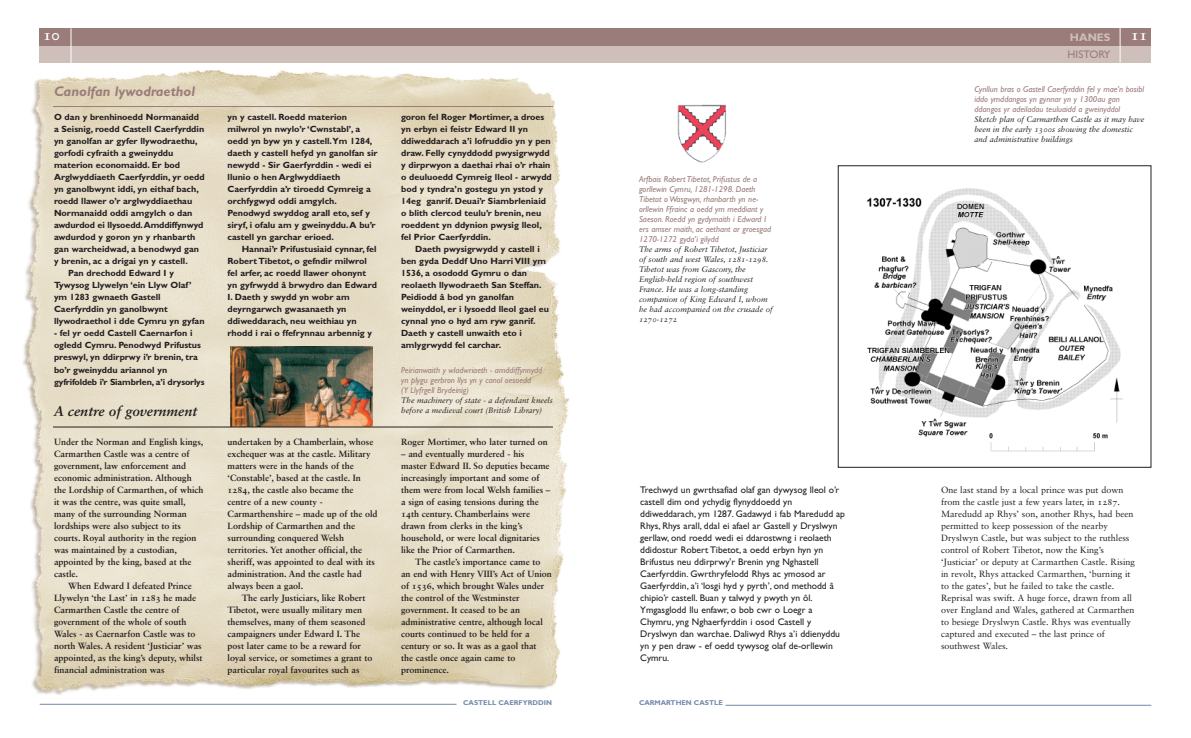
<style>
.page{position:relative;width:1191px;height:738px;background:#fff}
.page>*{position:absolute;margin:0;border:0;box-sizing:border-box;transform-origin:0 0}
.t1{font:15px "Sabon Bold Os F";color:#fff}
.t2{font:italic 700 14px "Gill Sans";color:#9a7c7a}
.t3{font:14px "Sabon Bold Italic Os F";color:#231f20}
.t4{font:11px "Gill Sans";color:#9a7c7a}
.t5{font:700 11px "Gill Sans";color:#cebfba}
.t6{font:9.6px/12px "Gill Sans";color:#231f20}
.t7{font:700 9px/12px "Gill Sans";color:#231f20}
.t8{font:9px/12px "Sabon Bold Os F";color:#231f20}
.t9{font:9px/12px "Sabon Roman Os F";color:#231f20}
.t10{font:italic 8.6px/10px "Gill Sans";color:#9a7c7a}
.t11{font:8px/10px "Sabon Italic Os F";color:#231f20}
.t12{font:700 7px "Gill Sans";color:#728aaa}
</style>
<div class="page">
<img style="left:23px;top:70px;width:547px;height:625px">
<div style="left:40px;top:40px;width:1111px;height:22px;background:#cebfba"></div>
<div style="left:40px;top:28px;width:1111px;height:17px;background:#9a7c7a"></div>
<hr style="left:71px;top:28px;width:1px;height:39px;background:#fff">
<hr style="left:40px;top:703px;width:416px;height:1px;background:#728aaa">
<hr style="left:1119px;top:25px;width:1px;height:37px;background:#fff">
<hr style="left:725px;top:704px;width:426px;height:1px;background:#728aaa">
<hr style="left:53px;top:106px;width:500px;height:1px;background:#9a7c7a">
<img style="left:230px;top:346px;width:143px;height:80px">
<img style="left:867px;top:188px;width:256px;height:264px">
<img style="left:677px;top:104px;width:49px;height:59px">
<hr style="left:53px;top:426px;width:500px;height:1px;background:#231f20">
<h1 class="t1" style="left:43px;top:28px;width:18px">10</h1>
<p class="t5" style="left:1070px;top:33px;width:42px">HANES</p>
<p class="t4" style="left:1067px;top:50px;width:44px">HISTORY</p>
<h1 class="t1" style="left:1130px;top:28px;width:18px">11</h1>
<h2 class="t2" style="left:54px;top:86px;width:143px">Canolfan lywodraethol</h2>
<p class="t7" style="left:54px;top:112px;width:146px">O dan y brenhinoedd Normanaidd</p>
<p class="t7" style="left:54px;top:124px;width:152px">a Seisnig, roedd Castell Caerfyrddin</p>
<p class="t7" style="left:54px;top:136px;width:145px">yn ganolfan ar gyfer llywodraethu,</p>
<p class="t7" style="left:54px;top:148px;width:121px">gorfodi cyfraith a gweinyddu</p>
<p class="t7" style="left:54px;top:160px;width:128px">materion economaidd. Er bod</p>
<p class="t7" style="left:54px;top:172px;width:152px">Arglwyddiaeth Caerfyrddin, yr oedd</p>
<p class="t7" style="left:54px;top:184px;width:146px">yn ganolbwynt iddi, yn eithaf bach,</p>
<p class="t7" style="left:54px;top:196px;width:140px">roedd llawer o’r arglwyddiaethau</p>
<p class="t7" style="left:54px;top:208px;width:140px">Normanaidd oddi amgylch o dan</p>
<p class="t7" style="left:54px;top:220px;width:151px">awdurdod ei llysoedd.Amddiffynwyd</p>
<p class="t7" style="left:54px;top:232px;width:143px">awdurdod y goron yn y rhanbarth</p>
<p class="t7" style="left:54px;top:244px;width:147px">gan warcheidwad, a benodwyd gan</p>
<p class="t7" style="left:54px;top:256px;width:135px">y brenin, ac a drigai yn y castell.</p>
<p class="t7" style="left:68px;top:268px;width:107px">Pan drechodd Edward I y</p>
<p class="t7" style="left:54px;top:280px;width:139px">Tywysog Llywelyn ‘ein Llyw Olaf’</p>
<p class="t7" style="left:54px;top:292px;width:108px">ym 1283 gwnaeth Gastell</p>
<p class="t7" style="left:54px;top:304px;width:115px">Caerfyrddin yn ganolbwynt</p>
<p class="t7" style="left:54px;top:316px;width:152px">llywodraethol i dde Cymru yn gyfan</p>
<p class="t7" style="left:54px;top:328px;width:152px">- fel yr oedd Castell Caernarfon i ogledd Cymru. Penodwyd Prifustus preswyl, yn ddirprwy i’r brenin, tra bo’r gweinyddu ariannol yn gyfrifoldeb i’r Siambrlen, a’i drysorlys</p>
<h2 class="t3" style="left:54px;top:405px;width:145px">A centre of government</h2>
<p class="t8" style="left:54px;top:436px;width:151px">Under the Norman and English kings,<br>Carmarthen Castle was a centre of government, law enforcement and economic administration. Although the Lordship of Carmarthen, of which it was the centre, was quite small, many of the surrounding Norman lordships were also subject to its courts. Royal authority in the region was maintained by a custodian, appointed by the king, based at the castle.</p>
<p class="t8" style="left:54px;top:580px;width:150px;text-indent:14px">When Edward I defeated Prince Llywelyn ‘the Last’ in 1283 he made Carmarthen Castle the centre of government of the whole of south Wales - as Caernarfon Castle was to north Wales. A resident ‘Justiciar’ was appointed, as the king’s deputy, whilst financial administration was</p>
<p class="t7" style="left:227px;top:112px;width:151px">yn y castell. Roedd materion milwrol yn nwylo’r ‘Cwnstabl’, a oedd yn byw yn y castell.Ym 1284, daeth y castell hefyd yn ganolfan sir newydd - Sir Gaerfyrddin - wedi ei llunio o hen Arglwyddiaeth<br>Caerfyrddin a’r tiroedd Cymreig a orchfygwyd oddi amgylch.<br>Penodwyd swyddog arall eto, sef y siryf, i ofalu am y gweinyddu.A bu’r castell yn garchar erioed.</p>
<p class="t7" style="left:227px;top:244px;width:151px;text-indent:14px">Hannai’r Prifustusiaid cynnar, fel<br>Robert Tibetot, o gefndir milwrol fel arfer, ac roedd llawer ohonynt yn gyfrwydd â brwydro dan Edward<br>I. Daeth y swydd yn wobr am deyrngarwch gwasanaeth yn ddiweddarach, neu weithiau yn rhodd i rai o ffefrynnau arbennig y</p>
<p class="t8" style="left:227px;top:436px;width:151px">undertaken by a Chamberlain, whose exchequer was at the castle. Military matters were in the hands of the ‘Constable’, based at the castle. In<br>1284, the castle also became the centre of a new county -<br>Carmarthenshire – made up of the old<br>Lordship of Carmarthen and the surrounding conquered Welsh territories. Yet another official, the sheriff, was appointed to deal with its administration. And the castle had always been a gaol.</p>
<p class="t8" style="left:227px;top:592px;width:146px;text-indent:14px">The early Justiciars, like Robert Tibetot, were usually military men themselves, many of them seasoned campaigners under Edward I. The post later came to be a reward for loyal service, or sometimes a grant to particular royal favourites such as</p>
<p class="t7" style="left:401px;top:112px;width:152px">goron fel Roger Mortimer, a droes yn erbyn ei feistr Edward II yn ddiweddarach a’i lofruddio yn y pen draw. Felly cynyddodd pwysigrwydd y dirprwyon a daethai rhai o’r rhain o deuluoedd Cymreig lleol - arwydd bod y tyndra’n gostegu yn ystod y 14eg ganrif. Deuai’r Siambrleniaid o blith clercod teulu’r brenin, neu roeddent yn ddynion pwysig lleol, fel Prior Caerfyrddin.</p>
<p class="t7" style="left:401px;top:244px;width:150px;text-indent:14px">Daeth pwysigrwydd y castell i ben gyda Deddf Uno Harri VIII ym<br>1536, a osododd Gymru o dan reolaeth llywodraeth San Steffan.<br>Peidiodd â bod yn ganolfan weinyddol, er i lysoedd lleol gael eu cynnal yno o hyd am ryw ganrif.<br>Daeth y castell unwaith eto i amlygrwydd fel carchar.</p>
<p class="t10" style="left:401px;top:365px;width:143px">Peirianwaith y wladwriaeth - amddiffynnydd yn plygu gerbron llys yn y canol oesoedd<br>(Y Llyfrgell Brydeinig)</p>
<p class="t11" style="left:401px;top:395px;width:153px">The machinery of state - a defendant kneels before a medieval court (British Library)</p>
<p class="t8" style="left:401px;top:436px;width:148px">Roger Mortimer, who later turned on</p>
<p class="t8" style="left:401px;top:448px;width:151px">– and eventually murdered - his master Edward II. So deputies became increasingly important and some of them were from local Welsh families – a sign of easing tensions during the 14th century. Chamberlains were drawn from clerks in the king’s household, or were local dignitaries like the Prior of Carmarthen.</p>
<p class="t8" style="left:401px;top:556px;width:152px;text-indent:14px">The castle’s importance came to an end with Henry VIII’s Act of Union of 1536, which brought Wales under the control of the Westminster government. It ceased to be an administrative centre, although local courts continued to be held for a century or so. It was as a gaol that<br>the castle once again came to prominence.</p>
<p class="t10" style="left:639px;top:174px;width:134px">Arfbais Robert Tibetot, Prifustus de a gorllewin Cymru, 1281-1298. Daeth Tibetot o Wasgwyn, rhanbarth yn ne&shy;orllewin Ffrainc a oedd ym meddiant y Saeson. Roedd yn gydymaith i Edward I ers amser maith, ac aethant ar groesgad 1270-1272 gyda’i gilydd</p>
<p class="t11" style="left:639px;top:244px;width:135px">The arms of Robert Tibetot, Justiciar of south and west Wales, 1281-1298.<br>Tibetot was from Gascony, the<br>English-held region of southwest<br>France. He was a long-standing companion of King Edward I, whom he had accompanied on the crusade of<br>1270-1272</p>
<p class="t6" style="left:640px;top:484px;width:206px">Trechwyd un gwrthsafiad olaf gan dywysog lleol o’r castell dim ond ychydig flynyddoedd yn ddiweddarach, ym 1287. Gadawyd i fab Maredudd ap Rhys, Rhys arall, ddal ei afael ar Gastell y Dryslwyn gerllaw, ond roedd wedi ei ddarostwng i reolaeth ddidostur Robert Tibetot, a oedd erbyn hyn yn Brifustus neu ddirprwy'r Brenin yng Nghastell Caerfyrddin. Gwrthryfelodd Rhys ac ymosod ar Gaerfyrddin, a’i ‘losgi hyd y pyrth’, ond methodd â chipio’r castell. Buan y talwyd y pwyth yn ôl.<br>Ymgasglodd llu enfawr, o bob cwr o Loegr a Chymru, yng Nghaerfyrddin i osod Castell y Dryslwyn dan warchae. Daliwyd Rhys a’i ddienyddu yn y pen draw - ef oedd tywysog olaf de-orllewin Cymru.</p>
<p class="t12" style="left:463px;top:699px;width:90px">CASTELL CAERFYRDDIN</p>
<p class="t12" style="left:639px;top:699px;width:85px">CARMARTHEN CASTLE</p>
<p class="t10" style="left:974px;top:85px;width:171px">Cynllun bras o Gastell Caerfyrddin fel y mae’n bosibl iddo ymddangos yn gynnar yn y 1300au gan ddangos yr adeiladau teuluaidd a gweinyddol</p>
<p class="t11" style="left:974px;top:115px;width:171px">Sketch plan of Carmarthen Castle as it may have been in the early 1300s showing the domestic and administrative buildings</p>
<p class="t9" style="left:941px;top:484px;width:195px">One last stand by a local prince was put down from the castle just a few years later, in 1287.<br>Maredudd ap Rhys’ son, another Rhys, had been permitted to keep possession of the nearby Dryslwyn Castle, but was subject to the ruthless control of Robert Tibetot, now the King’s ‘Justiciar’ or deputy at Carmarthen Castle. Rising in revolt, Rhys attacked Carmarthen, ‘burning it to the gates’, but he failed to take the castle.<br>Reprisal was swift. A huge force, drawn from all over England and Wales, gathered at Carmarthen to besiege Dryslwyn Castle. Rhys was eventually captured and executed – the last prince of southwest Wales.</p>
</div>
